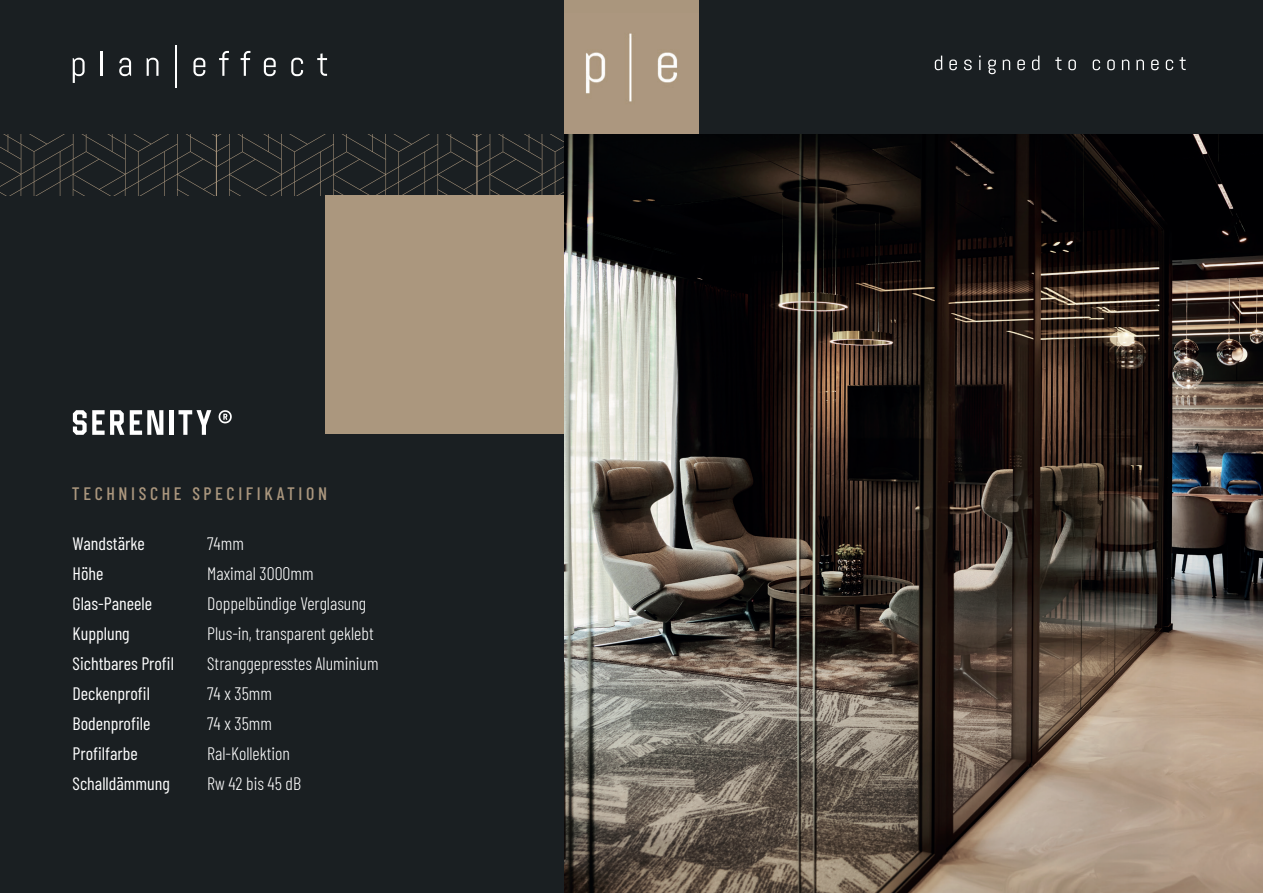
<style>
.page{position:relative;width:1263px;height:893px;background:#1a1f22}
.page>*{position:absolute;margin:0;border:0;box-sizing:border-box;transform-origin:0 0}
.t1{font:300 18px "Barlow Condensed";color:#fff}
.t2{font:18px "Barlow Condensed";color:#fff}
.t3{font:500 18px "Barlow Condensed";letter-spacing:.2em;color:#ab977e}
</style>
<div class="page">
<div style="left:325px;top:195px;width:239px;height:239px;background:#ab977e"></div>
<svg style="left:0;top:134px;width:564px;height:61px"></svg>
<hr style="left:477px;top:134px;width:1px;height:61px;background:#ab977e">
<div style="left:564px;top:13px;width:135px;height:121px;background:#ac977f"></div>
<svg style="left:73px;top:58px;width:12px;height:25px"></svg>
<hr style="left:101px;top:51px;width:2px;height:25px;background:#fff">
<svg style="left:119px;top:58px;width:12px;height:18px"></svg>
<svg style="left:147px;top:58px;width:11px;height:18px"></svg>
<svg style="left:193px;top:58px;width:12px;height:18px"></svg>
<svg style="left:219px;top:51px;width:10px;height:25px"></svg>
<svg style="left:241px;top:51px;width:9px;height:25px"></svg>
<svg style="left:264px;top:58px;width:12px;height:18px"></svg>
<svg style="left:291px;top:58px;width:12px;height:18px"></svg>
<svg style="left:317px;top:53px;width:10px;height:23px"></svg>
<hr style="left:176px;top:46px;width:1px;height:42px;background:#fff">
<div style="left:564px;top:0;width:135px;height:13px;background:#aa967d"></div>
<img style="left:564px;top:134px;width:699px;height:759px">
<svg style="left:73px;top:410px;width:51px;height:25px"></svg>
<svg style="left:130px;top:410px;width:33px;height:25px"></svg>
<hr style="left:169px;top:410px;width:4px;height:25px;background:#fff">
<svg style="left:178px;top:410px;width:33px;height:25px"></svg>
<svg style="left:219px;top:410px;width:13px;height:13px"></svg>
<svg style="left:935px;top:56px;width:7px;height:14px"></svg>
<svg style="left:949px;top:60px;width:8px;height:10px"></svg>
<svg style="left:964px;top:60px;width:8px;height:10px"></svg>
<svg style="left:979px;top:56px;width:2px;height:14px"></svg>
<svg style="left:988px;top:60px;width:8px;height:14px"></svg>
<svg style="left:1003px;top:60px;width:7px;height:10px"></svg>
<svg style="left:1017px;top:60px;width:8px;height:10px"></svg>
<svg style="left:1032px;top:56px;width:7px;height:14px"></svg>
<svg style="left:1055px;top:57px;width:6px;height:13px"></svg>
<svg style="left:1068px;top:60px;width:8px;height:10px"></svg>
<svg style="left:1093px;top:60px;width:7px;height:10px"></svg>
<svg style="left:1107px;top:60px;width:8px;height:10px"></svg>
<svg style="left:1122px;top:60px;width:7px;height:10px"></svg>
<svg style="left:1136px;top:60px;width:8px;height:10px"></svg>
<svg style="left:1151px;top:60px;width:7px;height:10px"></svg>
<svg style="left:1166px;top:60px;width:7px;height:10px"></svg>
<svg style="left:1179px;top:57px;width:7px;height:13px"></svg>
<p class="t3" style="left:72px;top:483px;width:257px">TECHNISCHE SPECIFIKATION</p>
<p class="t2" style="left:73px;top:537px;width:74px">Wandstärke</p>
<p class="t1" style="left:207px;top:537px;width:38px">74mm</p>
<p class="t2" style="left:73px;top:567px;width:32px">Höhe</p>
<p class="t1" style="left:207px;top:567px;width:108px">Maximal 3000mm</p>
<p class="t2" style="left:73px;top:597px;width:81px">Glas-Paneele</p>
<p class="t1" style="left:207px;top:597px;width:161px">Doppelbündige Verglasung</p>
<p class="t2" style="left:73px;top:627px;width:59px">Kupplung</p>
<p class="t1" style="left:207px;top:627px;width:168px">Plus-in, transparent geklebt</p>
<p class="t2" style="left:73px;top:651px;width:103px">Sichtbares Profil</p>
<p class="t1" style="left:207px;top:657px;width:173px">Stranggepresstes Aluminium</p>
<p class="t2" style="left:73px;top:681px;width:79px">Deckenprofil</p>
<p class="t1" style="left:207px;top:687px;width:66px">74 x 35mm</p>
<p class="t2" style="left:73px;top:711px;width:79px">Bodenprofile</p>
<p class="t1" style="left:207px;top:717px;width:66px">74 x 35mm</p>
<p class="t2" style="left:73px;top:741px;width:67px">Profilfarbe</p>
<p class="t1" style="left:207px;top:747px;width:84px">Ral-Kollektion</p>
<p class="t2" style="left:73px;top:777px;width:99px">Schalldämmung</p>
<p class="t1" style="left:207px;top:777px;width:95px">Rw 42 bis 45 dB</p>
</div>
